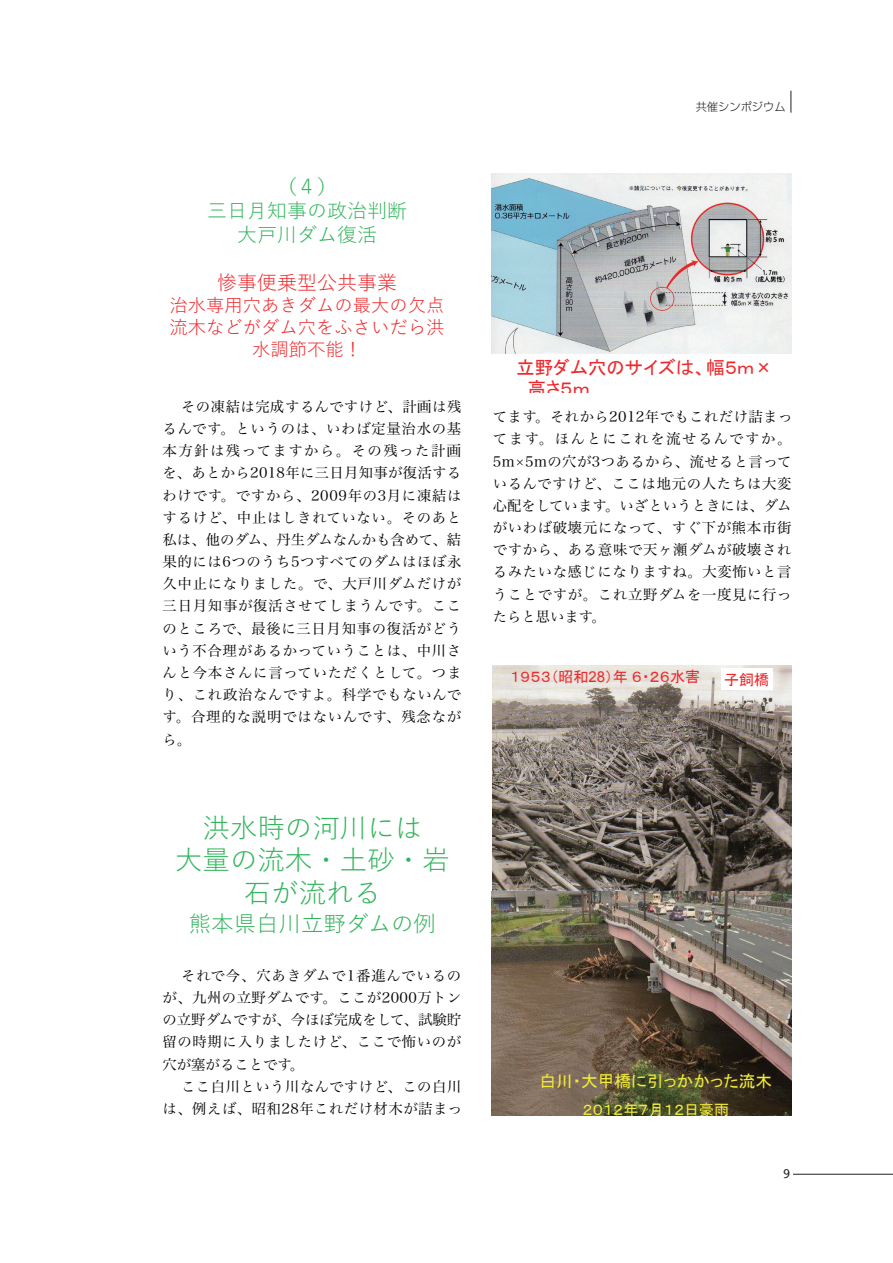
<style>
.page{position:relative;width:893px;height:1263px;background:#fff}
.page>*{position:absolute;margin:0;border:0;box-sizing:border-box;transform-origin:0 0}
.t1{font:27.45px/33px "Yu Gothic";color:#33b55d;text-align:center}
.t2{font:22.5px "Yu Gothic";color:#33b55d}
.t3{font:19.95px/24px "Yu Gothic";color:#33b55d;text-align:center}
.t4{font:19.95px "Yu Gothic";color:#ee292d}
.t5{font:18.3px/22px "Yu Gothic";color:#ee292d;text-align:center}
.t6{font:18.3px/21.1px "MS P Gothic";color:#ee292d}
.t7{font:16.65px "MS P Gothic";color:#f1eb36}
.t8{font:15px "MS P Gothic";color:#ee292d}
.t9{font:15px "MS P Gothic";color:#f1eb36}
.t10{font:14.4px/22.2px "Hira Min Pro N W3";letter-spacing:.045em;color:#030303;text-align:justify}
.t11{font:14.25px "Courier";color:#231f20}
.t12{font:300 11.25px "Shin Go Pro";color:#231f20}
.s1{font-family:"Arial"}
</style>
<div class="page">
<svg style="left:791px;top:91px;width:1px;height:22px"></svg>
<hr style="left:793px;top:1174px;width:100px;height:1px;background:#231f20">
<img style="left:492px;top:666px;width:299px;height:225px">
<div style="left:721px;top:668px;width:52px;height:21px;background:#fff"></div>
<img style="left:492px;top:891px;width:299px;height:225px">
<img style="left:492px;top:174px;width:299px;height:179px">
<h3 class="t3" style="left:207px;top:172px;width:201px">（４）<br>三日月知事の政治判断大戸川ダム復活</h3>
<h3 class="t4" style="left:217px;top:264px;width:181px">惨事便乗型公共事業</h3>
<p class="t5" style="left:170px;top:292px;width:276px">治水専用穴あきダムの最大の欠点流木などがダム穴をふさいだら洪水調節不能！</p>
<p class="t10" style="left:163px;top:394px;width:300px;text-indent:18px">その凍結は完成するんですけど、計画は残るんです。というのは、いわば定量治水の基本方針は残ってますから。その残った計画を、あとから2018年に三日月知事が復活するわけです。ですから、2009年の3月に凍結はするけど、中止はしきれていない。そのあと私は、他のダム、丹生ダムなんかも含めて、結果的には6つのうち5つすべてのダムはほぼ永久中止になりました。で、大戸川ダムだけが三日月知事が復活させてしまうんです。ここのところで、最後に三日月知事の復活がどういう不合理があるかっていうことは、中川さんと今本さんに言っていただくとして。つまり、これ政治なんですよ。科学でもないんです。合理的な説明ではないんです、残念ながら。</p>
<h1 class="t1" style="left:175px;top:807px;width:276px">洪水時の河川には<br>大量の流木・土砂・岩石が流れる</h1>
<h2 class="t2" style="left:189px;top:903px;width:249px">熊本県白川立野ダムの例</h2>
<p class="t10" style="left:163px;top:963px;width:300px;text-indent:18px">それで今、穴あきダムで1番進んでいるのが、九州の立野ダムです。ここが2000万トンの立野ダムですが、今ほぼ完成をして、試験貯留の時期に入りましたけど、ここで怖いのが穴が塞がることです。</p>
<p class="t10" style="left:163px;top:1074px;width:301px;text-align:right">ここ白川という川なんですけど、この白川<br>は、例えば、昭和28年これだけ材木が詰まっ</p>
<p class="t12" style="left:696px;top:97px;width:91px">共催シンポジウム</p>
<p class="t6" style="left:528px;top:356px;width:246px;text-indent:-11px">立野ダム穴のサイズは、幅５ｍ×高さ５ｍ</p>
<p class="t10" style="left:493px;top:404px;width:301px">てます。それから2012年でもこれだけ詰まってます。ほんとにこれを流せるんですか。5m×5mの穴が3つあるから、流せると言っているんですけど、ここは地元の人たちは大変心配をしています。いざというときには、ダムがいわば破壊元になって、すぐ下が熊本市街ですから、ある意味で天ヶ瀬ダムが破壊されるみたいな感じになりますね。大変怖いと言うことですが。これ立野ダムを一度見に行ったらと思います。</p>
<p class="t8" style="left:510px;top:669px;width:191px">１９５３（昭和<span class="s1">28</span>）年６・２６水害</p>
<p class="t8" style="left:724px;top:672px;width:46px">子飼橋</p>
<p class="t7" style="left:540px;top:1073px;width:234px">白川・大甲橋に引っかかった流木</p>
<p class="t9" style="left:582px;top:1102px;width:148px">２０１２年７月１２日豪雨</p>
<p class="t11" style="left:782px;top:1162px;width:10px">9</p>
</div>
